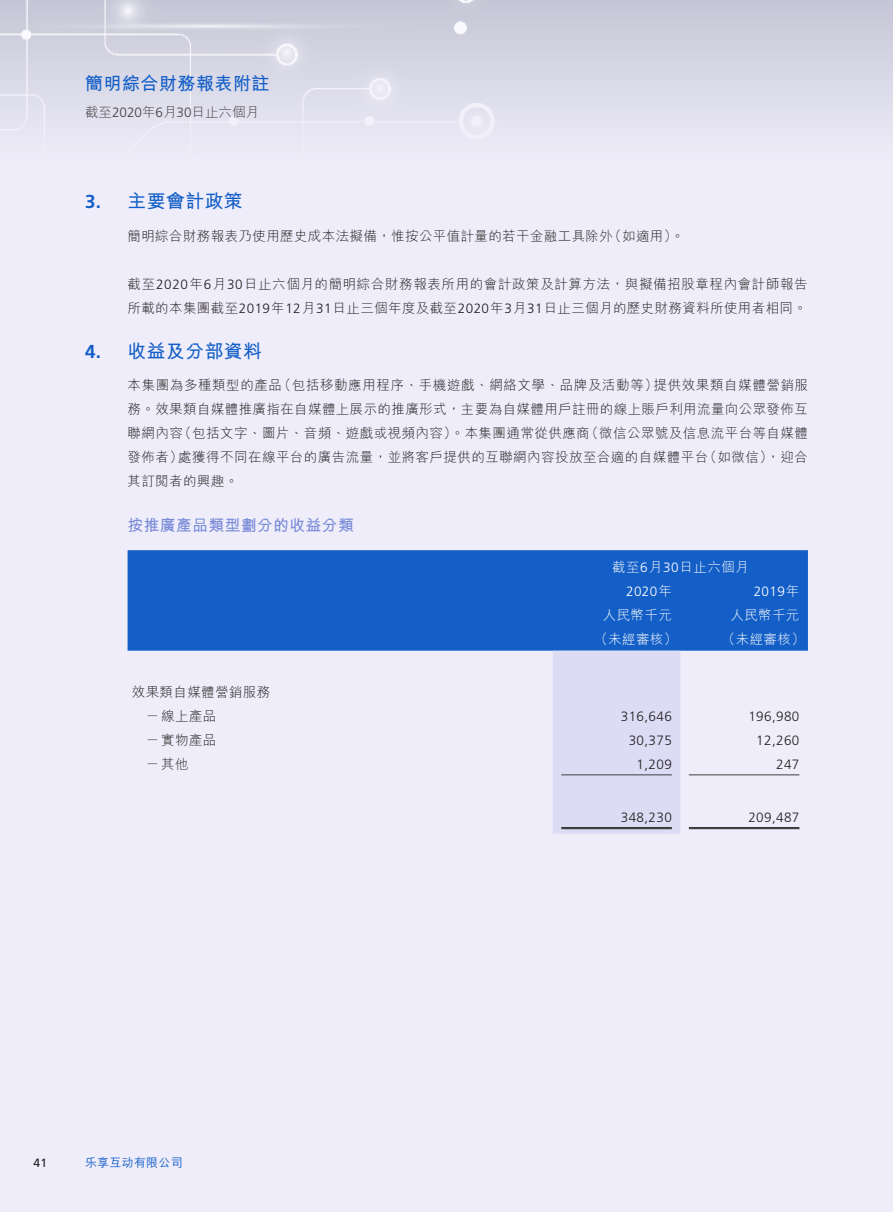
<style>
.page{position:relative;width:893px;height:1212px;background:#efedfa}
.page>*{position:absolute;margin:0;border:0;box-sizing:border-box;transform-origin:0 0}
.t1{font:700 18.75px "M Hei HK";letter-spacing:.03em;color:#145fc7}
.t2{font:700 18.75px "Frutiger LT Std";color:#145fc7}
.t3{font:700 18px "M Hei HK";letter-spacing:.03em;color:#145fc7}
.t4{font:700 15.75px "M Hei HK";letter-spacing:.03em;color:#788bd8}
.t5{font:300 13.5px/24px "M Hei HK";letter-spacing:.035em;color:#231f20}
.t6{font:300 13.5px "Frutiger LT Std";letter-spacing:.03em;color:#231f20}
.t7{font:300 13.5px "M Hei HK";letter-spacing:.03em;color:#fff}
.t8{font:300 13.5px "M Hei HK";color:#3e3e3f}
.t9{font:300 13.5px "Frutiger LT Std";letter-spacing:.03em;color:#fff}
.t10{font:500 12px "M Hei HKS";letter-spacing:.02em;color:#145fc7}
.t11{font:12px "Frutiger LT Std";color:#231f20}
.s1{font-family:"Frutiger LT Std"}
.s2{font-family:"M Hei HK"}
</style>
<div class="page">
<img style="left:0;top:0;width:893px;height:122px">
<div style="left:128px;top:550px;width:680px;height:101px;background:#145fc7"></div>
<div style="left:553px;top:651px;width:127px;height:183px;background:#dcdcf5"></div>
<hr style="left:561px;top:774px;width:111px;height:1px;background:#3e3e3f">
<hr style="left:689px;top:774px;width:110px;height:1px;background:#3e3e3f">
<hr style="left:561px;top:827px;width:111px;height:2px;background:#3e3e3f">
<hr style="left:689px;top:827px;width:110px;height:2px;background:#3e3e3f">
<h2 class="t3" style="left:85px;top:71px;width:186px">簡明綜合財務報表附註</h2>
<p class="t8" style="left:85px;top:105px;width:176px">截至<span class="s1">2020</span>年月<span class="s1">6 30</span>日止六個月</p>
<h1 class="t2" style="left:85px;top:191px;width:18px">3.</h1>
<h1 class="t2" style="left:85px;top:340px;width:18px">4.</h1>
<h1 class="t1" style="left:128px;top:188px;width:117px">主要會計政策</h1>
<p class="t5" style="left:608px;top:223px;width:78px">（如適用。(</p>
<p class="t5" style="left:128px;top:223px;width:487px">簡明綜合財務報表乃使用歷史成本法擬備，惟按公平值計量的若干金融工具除外</p>
<p class="t5" style="left:128px;top:271px;width:682px">截至<span class="s1">2020</span>年<span class="s1">6</span>月<span class="s1">30</span>日止六個月的簡明綜合財務報表所用的會計政策及計算方法，與擬備招股章程內會計師報告所載的本集團截至<span class="s1">2019</span>年<span class="s1">12</span>月<span class="s1">31</span>日止三個年度及截至<span class="s1">2020</span>年<span class="s1">3</span>月<span class="s1">31</span>日止三個月的歷史財務資料所使用者相同。</p>
<h1 class="t1" style="left:128px;top:337px;width:136px">收益及分部資料</h1>
<p class="t5" style="left:278px;top:373px;width:382px">（包括移動應用程序、手機遊戲、網絡文學、品牌及活動等）</p>
<p class="t5" style="left:654px;top:373px;width:156px">提供效果類自媒體營銷服</p>
<p class="t5" style="left:128px;top:373px;width:156px">本集團為多種類型的產品</p>
<p class="t5" style="left:128px;top:397px;width:682px">務。效果類自媒體推廣指在自媒體上展示的推廣形式，主要為自媒體用戶註冊的線上賬戶利用流量向公眾發佈互</p>
<p class="t5" style="left:585px;top:421px;width:224px">（微信公眾號及信息流平台等自媒體</p>
<p class="t5" style="left:128px;top:421px;width:57px">聯網內容</p>
<p class="t5" style="left:178px;top:421px;width:413px">（包括文字、圖片、音頻、遊戲或視頻內容）。本集團通常從供應商</p>
<p class="t5" style="left:178px;top:445px;width:531px">處獲得不同在線平台的廣告流量，並將客戶提供的互聯網內容投放至合適的自媒體平台</p>
<p class="t5" style="left:128px;top:445px;width:112px">發佈者）<br>其訂閱者的興趣。</p>
<p class="t4" style="left:128px;top:514px;width:228px">按推廣產品類型劃分的收益分類</p>
<p class="t5" style="left:704px;top:445px;width:106px">（如微信，）迎合</p>
<p class="t7" style="left:612px;top:561px;width:138px">截至<span class="s1">6</span>月<span class="s1">30</span>日止六個月</p>
<p class="t9" style="left:626px;top:584px;width:47px">2020<span class="s2">年</span></p>
<p class="t9" style="left:754px;top:584px;width:47px">2019<span class="s2">年</span></p>
<p class="t7" style="left:603px;top:609px;width:71px">人民幣千元</p>
<p class="t7" style="left:730px;top:609px;width:71px">人民幣千元</p>
<p class="t7" style="left:594px;top:633px;width:84px">（未經審核）</p>
<p class="t7" style="left:722px;top:633px;width:84px">（未經審核(</p>
<p class="t5" style="left:132px;top:680px;width:140px">效果類自媒體營銷服務</p>
<p class="t5" style="left:146px;top:704px;width:72px">－線上產品</p>
<p class="t6" style="left:621px;top:709px;width:53px">316,646</p>
<p class="t6" style="left:748px;top:709px;width:53px">196,980</p>
<p class="t5" style="left:146px;top:728px;width:72px">－實物產品</p>
<p class="t6" style="left:629px;top:733px;width:45px">30,375</p>
<p class="t6" style="left:756px;top:733px;width:45px">12,260</p>
<p class="t5" style="left:146px;top:752px;width:44px">－其他</p>
<p class="t6" style="left:637px;top:757px;width:37px">1,209</p>
<p class="t6" style="left:776px;top:757px;width:25px">247</p>
<p class="t6" style="left:621px;top:809px;width:53px">348,230</p>
<p class="t6" style="left:748px;top:809px;width:53px">209,487</p>
<p class="t11" style="left:34px;top:1155px;width:15px">41</p>
<p class="t10" style="left:85px;top:1154px;width:99px">樂享互動有限公司</p>
</div>
